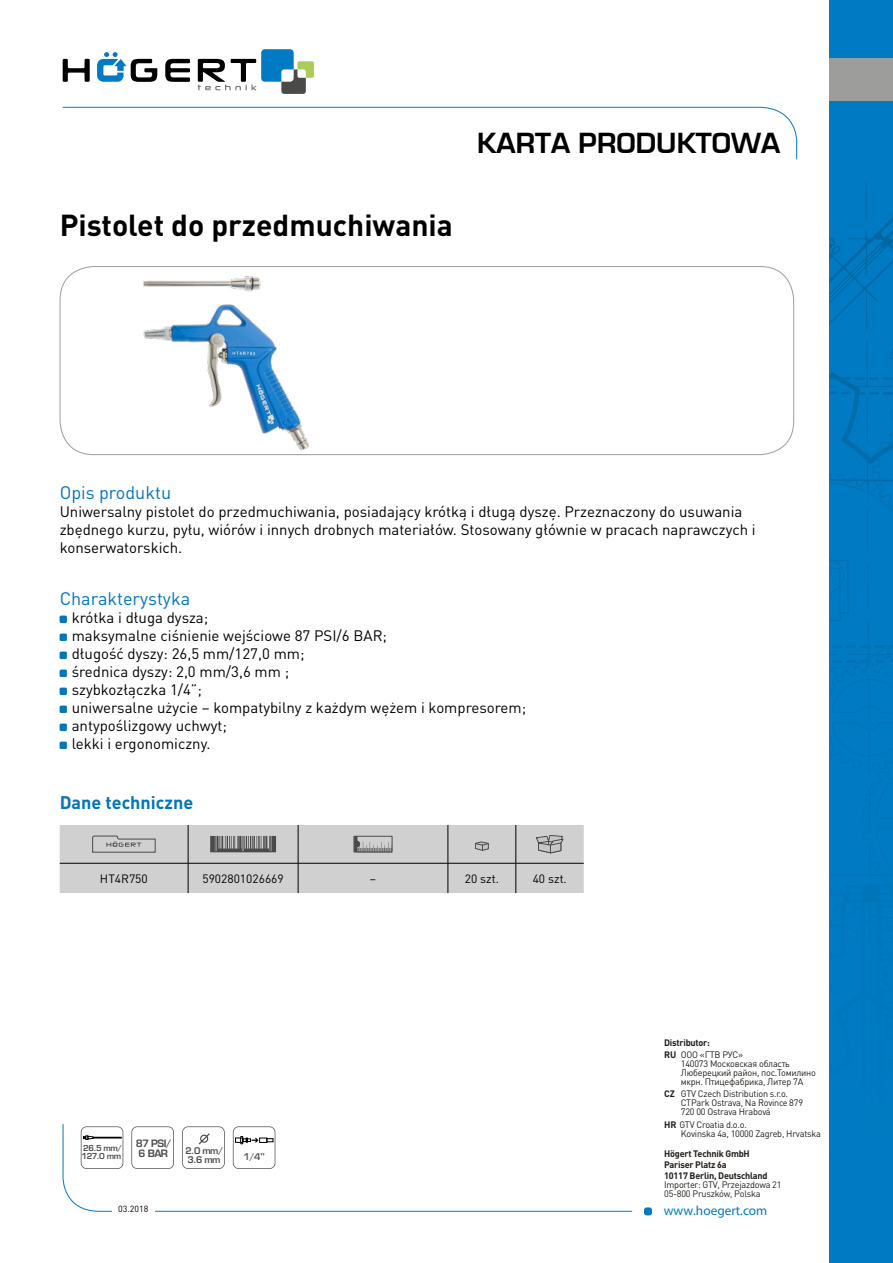
<style>
.page{position:relative;width:893px;height:1263px;background:#fff}
.page>*{position:absolute;margin:0;border:0;box-sizing:border-box;transform-origin:0 0}
.t1{font:700 30px "DIN Pro";color:#000}
.t2{font:700 27px "Euromode";color:#000}
.t3{font:18px "DIN Pro";color:#0074bc}
.t4{font:700 18px "DIN Pro";color:#0074bc}
.t5{font:15px/18px "DIN Pro";color:#000}
.t6{font:13.35px "Myriad Pro";color:#007ac2}
.t7{font:12px "DIN Pro";color:#000}
.t8{font:700 9.9px/9.9px "Euromode";letter-spacing:-.05em;color:#4a4a49;text-align:center}
.t9{font:9.3px/9.1px "DIN Pro";letter-spacing:-.025em;color:#201d1a}
.t10{font:700 9.3px/11.1px "DIN Pro";letter-spacing:-.025em;color:#201d1a}
.t11{font:700 9.15px "Euromode";color:#575756}
.t12{font:700 9px/9px "Euromode";color:#4a4a49}
.t13{font:8.85px "DIN Pro";color:#000}
.t14{font:700 8.1px/8.1px "Euromode";letter-spacing:-.05em;color:#4a4a49}
.s1{font-weight:400}
.s2{font-weight:700}
</style>
<div class="page">
<svg style="left:63px;top:59px;width:27px;height:23px"></svg>
<svg style="left:165px;top:59px;width:25px;height:23px"></svg>
<svg style="left:97px;top:52px;width:60px;height:30px"></svg>
<svg style="left:198px;top:49px;width:116px;height:45px"></svg>
<div style="left:644px;top:1207px;width:8px;height:8px;background:#007ac2;border-radius:3px"></div>
<div style="left:829px;top:0;width:64px;height:1263px;background:#007ac2"></div>
<img style="left:865px;top:183px;width:2px;height:34px">
<img style="left:865px;top:217px;width:28px;height:15px">
<img style="left:867px;top:464px;width:2px;height:181px">
<svg style="left:829px;top:232px;width:64px;height:187px"></svg>
<img style="left:829px;top:373px;width:47px;height:91px">
<img style="left:830px;top:474px;width:62px;height:32px">
<img style="left:830px;top:666px;width:16px;height:13px">
<img style="left:832px;top:681px;width:51px;height:32px">
<img style="left:872px;top:432px;width:21px;height:53px">
<img style="left:869px;top:761px;width:22px;height:66px">
<img style="left:876px;top:777px;width:15px;height:41px">
<img style="left:830px;top:479px;width:63px;height:2px">
<img style="left:846px;top:660px;width:47px;height:33px">
<img style="left:846px;top:645px;width:47px;height:3px">
<div style="left:829px;top:59px;width:64px;height:42px;background:#9d9d9c"></div>
<img style="left:132px;top:266px;width:190px;height:190px">
<svg style="left:81px;top:1126px;width:42px;height:43px"></svg>
<svg style="left:182px;top:1126px;width:43px;height:43px"></svg>
<svg style="left:131px;top:1126px;width:43px;height:43px"></svg>
<svg style="left:233px;top:1126px;width:42px;height:43px"></svg>
<svg style="left:60px;top:825px;width:524px;height:68px;background:#c5c5c5"></svg>
<h1 class="t1" style="left:60px;top:205px;width:395px">Pistolet do przedmuchiwania</h1>
<h2 class="t2" style="left:477px;top:126px;width:305px">KARTA PRODUKTOWA</h2>
<p class="t3" style="left:60px;top:480px;width:113px">Opis produktu</p>
<p class="t5" style="left:60px;top:501px;width:697px">Uniwersalny pistolet do przedmuchiwania, posiadający krótką i długą dyszę. Przeznaczony do usuwania zbędnego kurzu, pyłu, wiórów i innych drobnych materiałów. Stosowany głównie w pracach naprawczych i konserwatorskich.</p>
<p class="t3" style="left:60px;top:586px;width:132px">Charakterystyka</p>
<p class="t5" style="left:72px;top:608px;width:456px">krótka i długa dysza;<br>maksymalne ciśnienie wejściowe 87 PSI/6 BAR;<br>długość dyszy: 26,5 mm/127,0 mm;<br>średnica dyszy: 2,0 mm/3,6 mm ;<br>szybkozłączka 1/4”;<br>uniwersalne użycie – kompatybilny z każdym wężem i kompresorem; antypoślizgowy uchwyt;<br>lekki i ergonomiczny.</p>
<p class="t4" style="left:60px;top:790px;width:135px">Dane techniczne</p>
<p class="t7" style="left:100px;top:870px;width:49px">HT4R750</p>
<p class="t7" style="left:202px;top:870px;width:83px">5902801026669</p>
<p class="t7" style="left:370px;top:870px;width:8px">–</p>
<p class="t7" style="left:465px;top:870px;width:36px">20 szt.</p>
<p class="t7" style="left:533px;top:870px;width:36px">40 szt.</p>
<p class="t8" style="left:136px;top:1138px;width:37px">87 PSI/<br>6 BAR</p>
<p class="t14" style="left:82px;top:1144px;width:42px">26.5 mm/<br>127.0 mm</p>
<p class="t12" style="left:186px;top:1146px;width:39px">2.0 mm/<br>3.6 mm</p>
<p class="t11" style="left:243px;top:1151px;width:23px">1/4"</p>
<p class="t10" style="left:664px;top:1036px;width:81px;line-height:12.1px">Distributor:<br>RU <span class="s1">ООО «ГТВ РУС»</span></p>
<p class="t9" style="left:681px;top:1058px;width:137px">140073 Московская область<br>Люберецкий район, пос.Томилино мкрн. Птицефабрика, Литер 7А</p>
<p class="t9" style="left:681px;top:1089px;width:124px;text-indent:-17px"><span class="s2">CZ</span> GTV Czech Distribution s.r.o.<br>CTPark Ostrava, Na Rovince 879<br>720 00 Ostrava Hrabová</p>
<p class="t9" style="left:681px;top:1119px;width:142px;text-indent:-17px"><span class="s2">HR</span> GTV Croatia d.o.o.<br>Kovinska 4a, 10000 Zagreb, Hrvatska</p>
<p class="t10" style="left:664px;top:1147px;width:105px">Högert Technik GmbH<br>Pariser Platz 6a<br>10117 Berlin, Deutschland</p>
<p class="t9" style="left:664px;top:1180px;width:119px">Importer: GTV, Przejazdowa 21<br>05-800 Pruszków, Polska</p>
<p class="t13" style="left:118px;top:1202px;width:32px">03.2018</p>
<p class="t6" style="left:664px;top:1203px;width:105px">www.hoegert.com</p>
</div>
